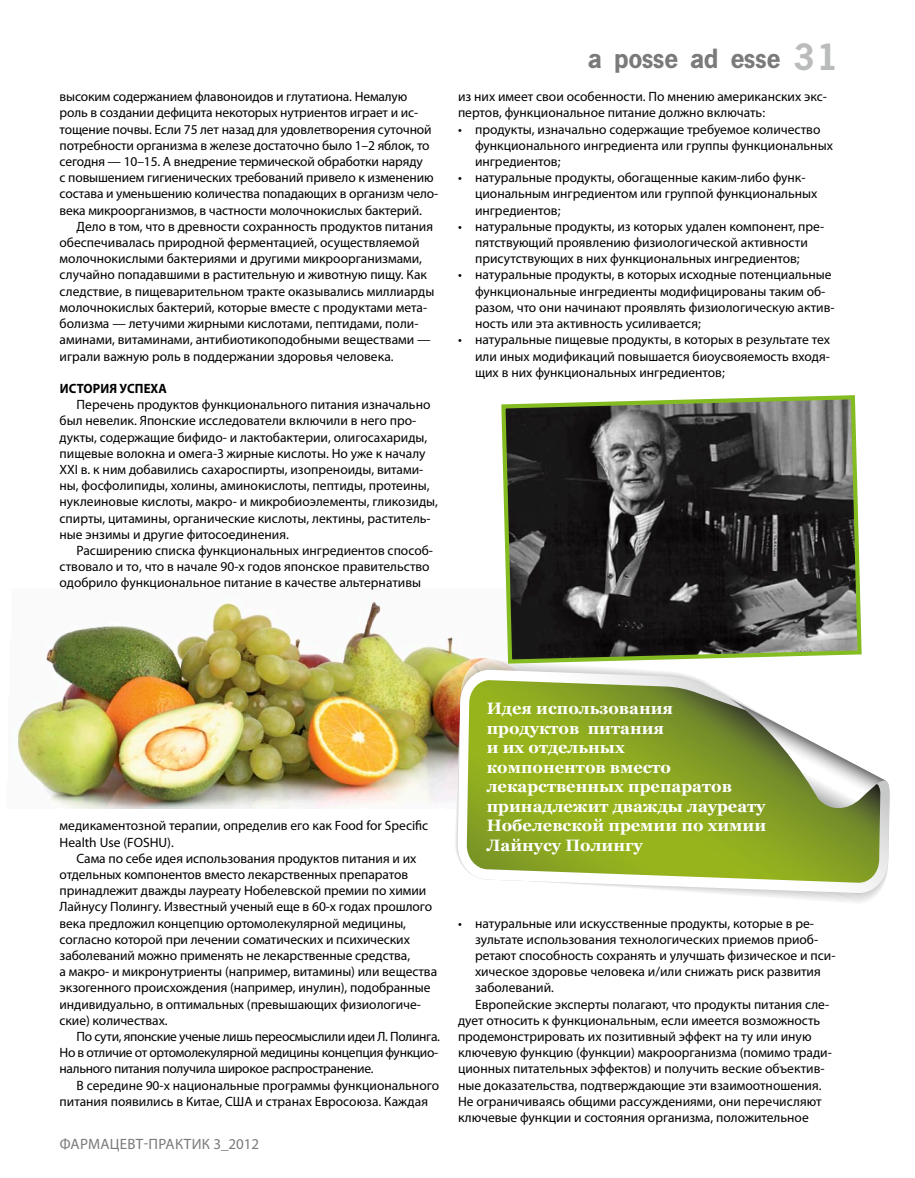
<style>
.page{position:relative;width:915px;height:1178px;background:#fff}
.page>*{position:absolute;margin:0;border:0;box-sizing:border-box;transform-origin:0 0}
.t1{font:700 39px "News Paper C";color:#babbbb}
.t2{font:700 28.5px "News Paper C";color:#7a7a7a}
.t3{font:700 16.5px/19.5px "Georgia";color:#fff}
.t4{font:15px "Myriad Pro";color:#7a7a7a}
.t5{font:13.5px/16.2px "Myriad Pro";color:#000}
.t6{font:13.5px/16.2px "Myriad Pro";letter-spacing:-.025em;color:#000}
.t7{font:700 13.5px "Myriad Pro";color:#000;scale:.95 1}
</style>
<div class="page">
<img style="left:17px;top:599px;width:438px;height:209px">
<svg style="left:448px;top:651px;width:442px;height:251px"></svg>
<svg style="left:457px;top:670px;width:432px;height:223px"></svg>
<svg style="left:466px;top:680px;width:414px;height:203px;background:#98b13a"></svg>
<svg style="left:729px;top:698px;width:157px;height:114px"></svg>
<svg style="left:499px;top:395px;width:364px;height:271px;background:#4d4f48"></svg>
<p class="t5" style="left:60px;top:88px;width:380px">высоким содержанием флавоноидов и глутатиона. Немалую роль в создании дефицита некоторых нутриентов играет и ис&shy;тощение почвы. Если 75 лет назад для удовлетворения суточной потребности организма в железе достаточно было 1–2 яблок, то сегодня — 10–15. А внедрение термической обработки наряду<br>с повышением гигиенических требований привело к изменению состава и уменьшению количества попадающих в организм чело&shy;века микроорганизмов, в частности молочнокислых бактерий.</p>
<p class="t5" style="left:60px;top:218px;width:376px;text-indent:17px">Дело в том, что в древности сохранность продуктов питания обеспечивалась природной ферментацией, осуществляемой молочнокислыми бактериями и другими микроорганизмами, случайно попадавшими в растительную и животную пищу. Как следствие, в пищеварительном тракте оказывались миллиарды молочнокислых бактерий, которые вместе с продуктами мета&shy;болизма — летучими жирными кислотами, пептидами, поли&shy;аминами, витаминами, антибиотикоподобными веществами — играли важную роль в поддержании здоровья человека.</p>
<p class="t7" style="left:60px;top:379px;width:19px">История</p>
<p class="t7" style="left:120px;top:379px;width:9px">успе</p>
<p class="t7" style="left:151px;top:379px;width:17px">ха</p>
<p class="t5" style="left:60px;top:396px;width:380px;text-indent:17px">Перечень продуктов функционального питания изначально был невелик. Японские исследователи включили в него про&shy;дукты, содержащие бифидо- и лактобактерии, олигосахариды, пищевые волокна и омега-3 жирные кислоты. Но уже к началу XXI в. к ним добавились сахароспирты, изопреноиды, витами&shy;ны, фосфолипиды, холины, аминокислоты, пептиды, протеины, нуклеиновые кислоты, макро- и микробиоэлементы, гликозиды, спирты, цитамины, органические кислоты, лектины, раститель&shy;ные энзимы и другие фитосоединения.</p>
<p class="t5" style="left:60px;top:542px;width:375px;text-indent:17px">Расширению списка функциональных ингредиентов способ&shy;ствовало и то, что в начале 90-х годов японское правительство одобрило функциональное питание в качестве альтернативы</p>
<h2 class="t2" style="left:588px;top:43px;width:194px">a posse ad esse</h2>
<h1 class="t1" style="left:792px;top:36px;width:47px">31</h1>
<p class="t5" style="left:458px;top:88px;width:370px">из них имеет свои особенности. По мнению американских экс&shy;пертов, функциональное питание должно включать:</p>
<p class="t5" style="left:475px;top:121px;width:359px;text-indent:-17px">• продукты, изначально содержащие требуемое количество функционального ингредиента или группы функциональных ингредиентов;</p>
<p class="t5" style="left:475px;top:169px;width:344px;text-indent:-17px">• натуральные продукты, обогащенные каким-либо функ&shy;циональным ингредиентом или группой функциональных ингредиентов;</p>
<p class="t5" style="left:458px;top:218px;width:367px;text-align:center">• натуральные продукты, из которых удален компонент, пре&shy;пятствующий проявлению физиологической активности присутствующих в них функциональных ингредиентов;</p>
<p class="t5" style="left:475px;top:267px;width:361px;text-indent:-17px">• натуральные продукты, в которых исходные потенциальные функциональные ингредиенты модифицированы таким об&shy;разом, что они начинают проявлять физиологическую актив&shy;ность или эта активность усиливается;</p>
<p class="t5" style="left:475px;top:331px;width:356px;text-align:justify;text-indent:-17px">• натуральные пищевые продукты, в которых в результате тех или иных модификаций повышается биоусвояемость входя&shy;щих в них функциональных ингредиентов;</p>
<p class="t5" style="left:60px;top:817px;width:370px">медикаментозной терапии, определив его как Food for Specific<br>Health Use (FOSHU).</p>
<p class="t5" style="left:60px;top:850px;width:379px;text-indent:17px">Сама по себе идея использования продуктов питания и их отдельных компонентов вместо лекарственных препаратов принадлежит дважды лауреату Нобелевской премии по химии Лайнусу Полингу. И звестный ученый еще в 60-х годах прошлого века предложил концепцию ортомолекулярной медицины, согласно которой при лечении соматических и психических заболеваний можно применять не лекарственные средства,<br>а макро- и микронутриенты (например, витамины) или вещества экзогенного происхождения (например, инулин), подобранные индивидуально, в оптимальных (превышающих физиологиче&shy;ские) количествах.</p>
<p class="t6" style="left:60px;top:1028px;width:382px;text-indent:17px">По сути, японские ученые лишь переосмыслили идеи Л. Полинга.<br>Но в отличие от ортомолекулярной медицины концепция функцио&shy;нального питания получила широкое распространение.</p>
<p class="t5" style="left:60px;top:1077px;width:381px;text-indent:17px">В середине 90-х национальные программы функционального питания появились в Китае, США и странах Евросоюза. Каждая</p>
<p class="t4" style="left:60px;top:1135px;width:201px">Фармацевт-Практик 3_2012</p>
<p class="t3" style="left:486px;top:698px;width:281px">Идея использования продуктов питания<br>и их отдельных<br>компонентов вместо лекарственных препаратов принадлежит дважды лауреату<br>Нобелевской премии по химии<br>Лайнусу Полингу</p>
<p class="t5" style="left:458px;top:915px;width:357px">• натуральные или искусственные продукты, которые в ре-</p>
<p class="t5" style="left:475px;top:931px;width:344px">зультате использования технологических приемов приоб-</p>
<p class="t5" style="left:475px;top:947px;width:362px">ретают способность сохранять и улучшать физическое и пси-</p>
<p class="t5" style="left:475px;top:963px;width:347px">хическое здоровье человека и/или снижать риск развития</p>
<p class="t5" style="left:475px;top:979px;width:80px">заболеваний.</p>
<p class="t5" style="left:475px;top:996px;width:355px">Европейские эксперты полагают, что продукты питания сле-</p>
<p class="t5" style="left:458px;top:1012px;width:363px">дует относить к функциональным, если имеется возможность</p>
<p class="t5" style="left:458px;top:1028px;width:355px">продемонстрировать их позитивный эффект на ту или иную</p>
<p class="t5" style="left:458px;top:1044px;width:375px">ключевую функцию (функции) макроорганизма (помимо тради-</p>
<p class="t5" style="left:458px;top:1060px;width:368px">ционных питательных эффектов) и получить веские объектив-</p>
<p class="t5" style="left:458px;top:1077px;width:365px">ные доказательства, подтверждающие эти взаимоотношения.</p>
<p class="t5" style="left:458px;top:1093px;width:365px">Не ограничиваясь общими рассуждениями, они перечисляют</p>
<p class="t5" style="left:458px;top:1109px;width:352px">ключевые функции и состояния организма, положительное</p>
</div>
